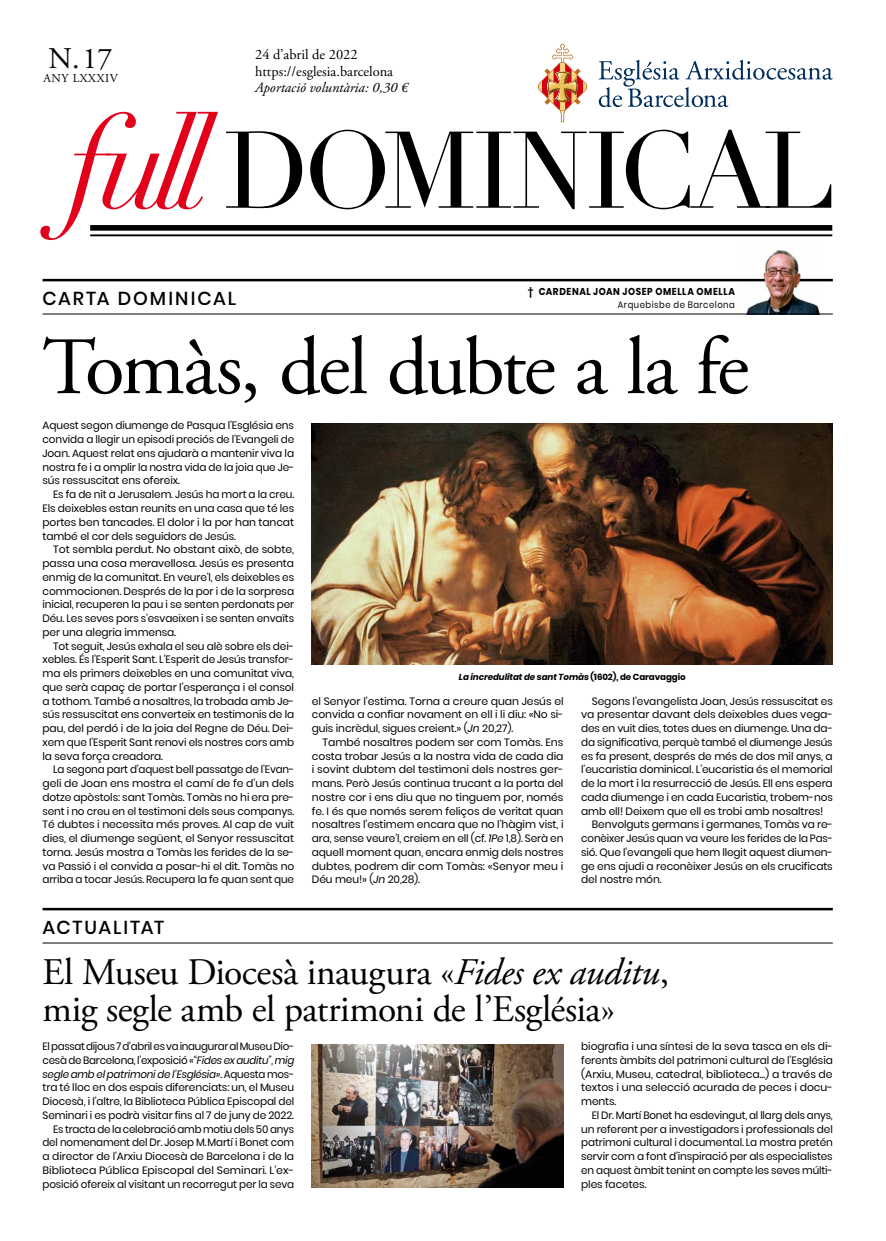
<style>
.page{position:relative;width:886px;height:1241px;background:#fff}
.page>*{position:absolute;margin:0;border:0;box-sizing:border-box;transform-origin:0 0}
.t1{font:106.88px "Didot LH";letter-spacing:-.055em;color:#000}
.t2{font:81.25px "Adobe Garamond Pro";color:#000}
.t3{font:37.5px/37.5px "Adobe Garamond Pro";letter-spacing:-.01em;color:#000}
.t4{font:30px "Adobe Garamond Pro";color:#000}
.t5{font:500 18.75px "Poppins";letter-spacing:.1em;color:#000}
.t6{font:500 18.75px "Poppins";letter-spacing:.08em;color:#000}
.t7{font:14.38px/16.9px "Adobe Garamond Pro";color:#000}
.t8{font:italic 14.38px "Adobe Garamond Pro";color:#000}
.t9{font:12.12px "Adobe Garamond Pro";letter-spacing:.05em;color:#000}
.t10{font:10.62px/13.8px "Poppins";letter-spacing:-.01em;color:#000;text-align:justify}
.t11{font:700 10px "Poppins";letter-spacing:.065em;color:#000;scale:.9 1}
.t12{font:9.38px "Poppins";letter-spacing:.065em;color:#000;scale:.9 1}
.t13{font:italic 700 8.75px "Poppins";letter-spacing:-.01em;color:#000}
.s1{font-style:italic;font-size:126.12px;color:#e2001a}
.s2{font-style:normal}
.s3{font-style:italic}
</style>
<div class="page">
<img style="left:312px;top:423px;width:521px;height:241px">
<div style="left:90px;top:225px;width:742px;height:6px;background:#000"></div>
<hr style="left:90px;top:234px;width:742px;height:2px;background:#000">
<svg style="left:538px;top:44px;width:49px;height:78px"></svg>
<svg style="left:598px;top:60px;width:235px;height:47px"></svg>
<hr style="left:43px;top:279px;width:790px;height:2px;background:#000">
<img style="left:744px;top:250px;width:78px;height:63px">
<hr style="left:43px;top:313px;width:790px;height:1px;background:#000">
<img style="left:312px;top:1044px;width:251px;height:143px">
<hr style="left:43px;top:907px;width:790px;height:3px;background:#000">
<hr style="left:43px;top:942px;width:790px;height:1px;background:#000">
<h3 class="t4" style="left:49px;top:41px;width:65px">N.17</h3>
<p class="t9" style="left:43px;top:71px;width:76px">ANY LXXXIV</p>
<h3 class="t7" style="left:255px;top:46px;width:140px">24 d’abril de 2022 https://esglesia.barcelona</h3>
<h3 class="t8" style="left:255px;top:79px;width:154px">Aportació voluntària: 0,30 €</h3>
<h1 class="t1" style="left:67px;top:107px;width:770px"><span class="s1">full</span> DOMINICAL</h1>
<h3 class="t5" style="left:43px;top:287px;width:195px">CARTA DOMINICAL</h3>
<p class="t11" style="left:528px;top:286px;width:232px">† CARDENAL JOAN JOSEP OMELLA OMELLA</p>
<p class="t12" style="left:618px;top:299px;width:132px">Arquebisbe de Barcelona</p>
<h2 class="t2" style="left:43px;top:318px;width:708px">Tomàs, del dubte a la fe</h2>
<p class="t10" style="left:43px;top:419px;width:253px">Aquest segon diumenge de Pasqua l’Església ens convida a llegir un episodi preciós de l’Evangeli de Joan. Aquest relat ens ajudarà a mantenir viva la nostra fe i a omplir la nostra vida de la joia que Je&shy;sús ressuscitat ens ofereix.</p>
<p class="t10" style="left:43px;top:487px;width:253px;text-indent:11px">Es fa de nit a Jerusalem. Jesús ha mort a la creu.<br>Els deixebles estan reunits en una casa que té les portes ben tancades. El dolor i la por han tancat també el cor dels seguidors de Jesús.</p>
<p class="t10" style="left:43px;top:542px;width:253px;text-indent:11px">Tot sembla perdut. No obstant això, de sobte, passa una cosa meravellosa. Jesús es presenta enmig de la comunitat. En veure’l, els deixebles es commocionen. Després de la por i de la sorpresa inicial, recuperen la pau i se senten perdonats per Déu. Les seves pors s’esvaeixen i se senten envaïts per una alegria immensa.</p>
<p class="t10" style="left:43px;top:639px;width:253px;text-indent:11px">Tot seguit, Jesús exhala el seu alè sobre els dei&shy;xebles. És l’Esperit Sant. L’Esperit de Jesús transfor&shy;ma els primers deixebles en una comunitat viva, que serà capaç de portar l’esperança i el consol a tothom. També a nosaltres, la trobada amb Je&shy;sús ressuscitat ens converteix en testimonis de la pau, del perdó i de la joia del Regne de Déu. Dei&shy;xem que l’Esperit Sant renovi els nostres cors amb la seva força creadora.</p>
<p class="t10" style="left:43px;top:762px;width:253px;text-indent:11px">La segona part d’aquest bell passatge de l’Evan&shy;geli de Joan ens mostra el camí de fe d’un dels dotze apòstols: sant Tomàs. Tomàs no hi era pre&shy;sent i no creu en el testimoni dels seus companys.<br>Té dubtes i necessita més proves. Al cap de vuit dies, el diumenge següent, el Senyor ressuscitat torna. Jesús mostra a Tomàs les ferides de la se&shy;va Passió i el convida a posar-hi el dit. Tomàs no arriba a tocar Jesús. Recupera la fe quan sent que</p>
<p class="t13" style="left:459px;top:671px;width:228px">La incredulitat de sant Tomàs <span class="s2">(1602), de Caravaggio</span></p>
<p class="t10" style="left:592px;top:694px;width:242px">Segons l’evangelista Joan, Jesús ressuscitat es</p>
<p class="t10" style="left:581px;top:707px;width:253px">va presentar davant dels deixebles dues vega-</p>
<p class="t10" style="left:581px;top:721px;width:253px">des en vuit dies, totes dues en diumenge. Una da-</p>
<p class="t10" style="left:581px;top:735px;width:253px">da significativa, perquè també el diumenge Jesús</p>
<p class="t10" style="left:581px;top:749px;width:253px">es fa present, després de més de dos mil anys, a</p>
<p class="t10" style="left:581px;top:762px;width:253px">l’eucaristia dominical. L’eucaristia és el memorial</p>
<p class="t10" style="left:581px;top:776px;width:253px">de la mort i la resurrecció de Jesús. Ell ens espera</p>
<p class="t10" style="left:581px;top:790px;width:253px">cada diumenge i en cada Eucaristia, trobem-nos</p>
<p class="t10" style="left:581px;top:804px;width:244px">amb ell! Deixem que ell es trobi amb nosaltres!</p>
<p class="t10" style="left:592px;top:817px;width:243px">Benvolguts germans i germanes, Tomàs va re-</p>
<p class="t10" style="left:581px;top:831px;width:253px">conèixer Jesús quan va veure les ferides de la Pas-</p>
<p class="t10" style="left:581px;top:845px;width:253px">sió. Que l’evangeli que hem llegit aquest diumen-</p>
<p class="t10" style="left:581px;top:859px;width:253px">ge ens ajudi a reconèixer Jesús en els crucificats</p>
<p class="t10" style="left:581px;top:872px;width:82px">del nostre món.</p>
<p class="t10" style="left:312px;top:694px;width:253px">el Senyor l’estima. Torna a creure quan Jesús el convida a confiar novament en ell i li diu: «No si&shy;guis incrèdul, sigues creient.» (<span class="s3">Jn</span> 20,27).</p>
<p class="t10" style="left:312px;top:735px;width:253px;text-indent:11px">També nosaltres podem ser com Tomàs. Ens costa trobar Jesús a la nostra vida de cada dia i sovint dubtem del testimoni dels nostres ger&shy;mans. Però Jesús continua trucant a la porta del nostre cor i ens diu que no tinguem por, només fe. I és que només serem feliços de veritat quan nosaltres l’estimem encara que no l’hàgim vist, i ara, sense veure’l, creiem en ell (cf. <span class="s3">1Pe</span> 1,8). Serà en aquell moment quan, encara enmig dels nostres dubtes, podrem dir com Tomàs: «Senyor meu i Déu meu!» (<span class="s3">Jn</span> 20,28).</p>
<h3 class="t6" style="left:43px;top:915px;width:123px">ACTUALITAT</h3>
<h3 class="t3" style="left:43px;top:954px;width:628px">El Museu Diocesà inaugura «<span class="s3">Fides ex auditu</span>, mig segle amb el patrimoni de l’Església»</h3>
<p class="t10" style="left:43px;top:1039px;width:253px;text-align:right">El passat dijous 7 d’abril es va inaugurar al Museu Dio&shy;cesà de Barcelona, l’exposició «<span class="s3">“Fides ex auditu”, mig segle amb el patrimoni de l’Església»</span>. Aquesta mos&shy;tra té lloc en dos espais diferenciats: un, el Museu Diocesà, i l’altre, la Biblioteca Pública Episcopal del Seminari i es podrà visitar fins al 7 de juny de 2022.<br>Es tracta de la celebració amb motiu dels 50 anys del nomenament del Dr. Josep M.Martí i Bonet com a director de l’Arxiu Diocesà de Barcelona i de la Biblioteca Pública Episcopal del Seminari. L’ex&shy;posició ofereix al visitant un recorregut per la seva</p>
<p class="t10" style="left:581px;top:1039px;width:253px">biografia i una síntesi de la seva tasca en els di&shy;ferents àmbits del patrimoni cultural de l’Església (Arxiu, Museu, catedral, biblioteca...) a través de textos i una selecció acurada de peces i docu&shy;ments.</p>
<p class="t10" style="left:581px;top:1108px;width:253px;text-indent:11px">El Dr. Martí Bonet ha esdevingut, al llarg dels anys, un referent per a investigadors i professionals del patrimoni cultural i documental. La mostra pretén servir com a font d’inspiració per als especialistes en aquest àmbit tenint en compte les seves múlti&shy;ples facetes.</p>
</div>
